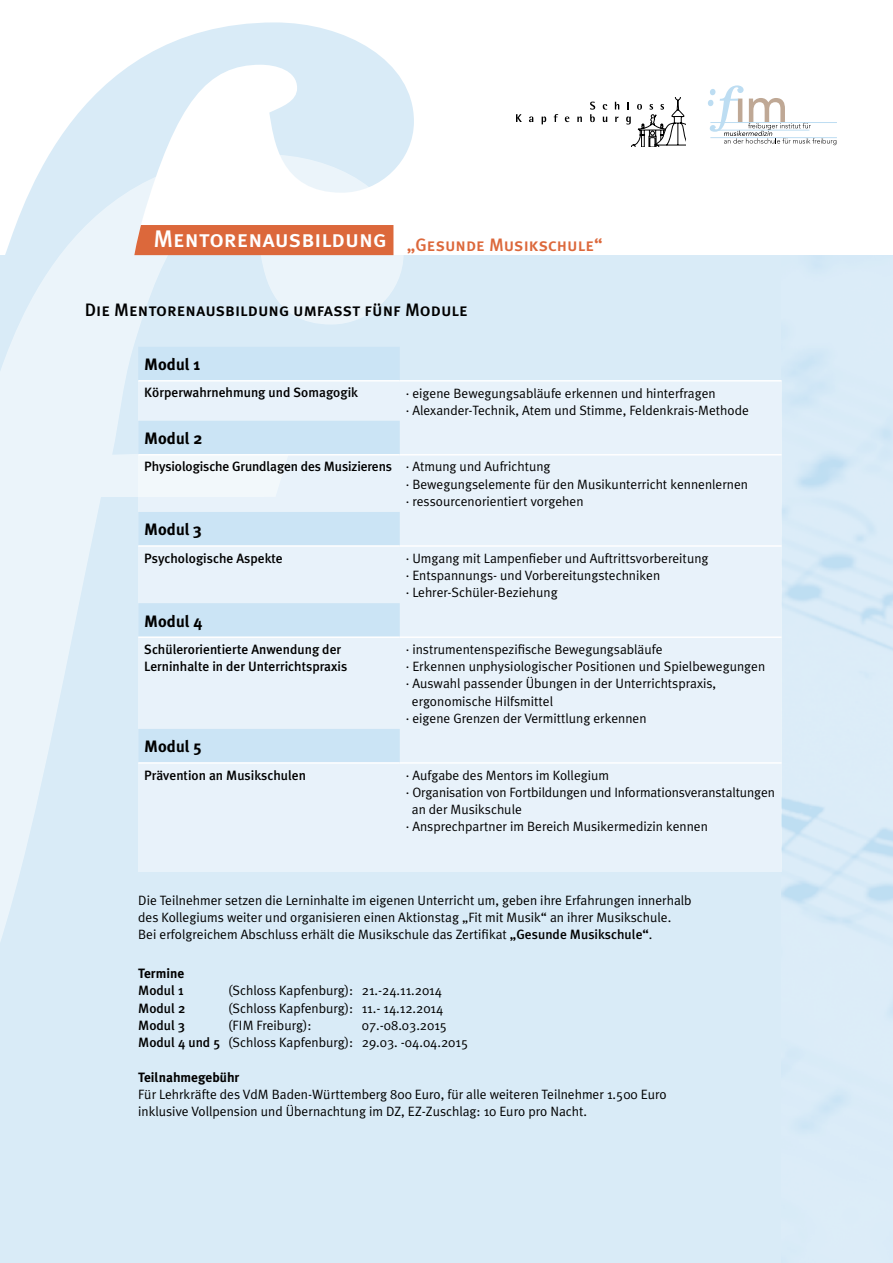
<style>
.page{position:relative;width:893px;height:1263px;background:#fff}
.page>*{position:absolute;margin:0;border:0;box-sizing:border-box;transform-origin:0 0}
.t1{font:18px "Meta Plus Medium Caps";color:#000}
.t2{font:18px "Meta Plus Medium Caps";color:#dc683b}
.t3{font:700 16.5px "Meta Plus";color:#000}
.t4{font:13.5px/17.2px "Meta Plus Normal";color:#000}
.t5{font:500 13.5px/17.2px "Meta Plus";color:#000}
.t6{font:700 13.5px "Meta Plus";color:#000}
.s1{font-family:"Meta Plus Normal";font-weight:400}
.s2{font-family:"Meta Plus";font-weight:500}
</style>
<div class="page">
<svg style="left:50px;top:22px;width:364px;height:134px;fill:#d9ebf7"></svg>
<div style="left:0;top:255px;width:893px;height:1008px;background:#d9ebf7"></div>
<svg style="left:0;top:154px;width:404px;height:787px"></svg>
<div style="left:138px;top:381px;width:644px;height:490px;background:#e8f2fa"></div>
<div style="left:134px;top:225px;width:259px;height:30px;background:#dc683b"></div>
<svg style="left:138px;top:347px;width:262px;height:415px"></svg>
<hr style="left:400px;top:762px;width:382px;height:2px;background:#fff">
<hr style="left:400px;top:636px;width:382px;height:2px;background:#fff">
<hr style="left:400px;top:545px;width:382px;height:2px;background:#fff">
<hr style="left:400px;top:454px;width:382px;height:1px;background:#fff">
<hr style="left:400px;top:380px;width:382px;height:2px;background:#fff">
<hr style="left:138px;top:454px;width:262px;height:1px;background:#fff">
<hr style="left:138px;top:545px;width:262px;height:2px;background:#fff">
<hr style="left:138px;top:636px;width:262px;height:2px;background:#fff">
<hr style="left:138px;top:762px;width:262px;height:2px;background:#fff">
<hr style="left:138px;top:380px;width:262px;height:2px;background:#fff">
<hr style="left:710px;top:122px;width:127px;height:1px;background:#bdddf2">
<hr style="left:710px;top:137px;width:127px;height:1px;background:#bdddf2">
<svg style="left:708px;top:85px;width:128px;height:60px"></svg>
<svg style="left:603px;top:104px;width:4px;height:6px"></svg>
<svg style="left:615px;top:102px;width:4px;height:7px"></svg>
<svg style="left:516px;top:114px;width:6px;height:8px"></svg>
<svg style="left:529px;top:116px;width:4px;height:6px"></svg>
<svg style="left:542px;top:116px;width:4px;height:8px"></svg>
<svg style="left:554px;top:114px;width:4px;height:8px"></svg>
<svg style="left:565px;top:116px;width:4px;height:6px"></svg>
<svg style="left:577px;top:116px;width:5px;height:6px"></svg>
<svg style="left:590px;top:102px;width:5px;height:20px"></svg>
<svg style="left:603px;top:117px;width:4px;height:5px"></svg>
<svg style="left:615px;top:116px;width:3px;height:6px"></svg>
<svg style="left:626px;top:97px;width:60px;height:50px"></svg>
<h1 class="t2" style="left:153px;top:235px;width:451px"><sup>Mentorenausbildung</sup> „Gesunde Musikschule“</h1>
<h1 class="t1" style="left:85px;top:299px;width:385px">Die Mentorenausbildung umfasst fünf Module</h1>
<p class="t3" style="left:144px;top:355px;width:58px">Modul 1</p>
<p class="t5" style="left:144px;top:384px;width:215px">Körperwahrnehmung und Somagogik</p>
<p class="t4" style="left:406px;top:384px;width:345px">· eigene Bewegungsabläufe erkennen und hinterfragen<br>· Alexander-Technik, Atem und Stimme, Feldenkrais-Methode</p>
<p class="t3" style="left:144px;top:429px;width:60px">Modul 2</p>
<p class="t5" style="left:144px;top:458px;width:408px">Physiologische Grundlagen des Musizierens <span class="s1">· Atmung und Aufrichtung</span></p>
<p class="t4" style="left:406px;top:475px;width:344px">· Bewegungselemente für den Musikunterricht kennenlernen · ressourcenorientiert vorgehen</p>
<p class="t3" style="left:144px;top:520px;width:59px">Modul 3</p>
<p class="t5" style="left:144px;top:549px;width:140px">Psychologische Aspekte</p>
<p class="t4" style="left:406px;top:549px;width:304px">· Umgang mit Lampenfieber und Auftrittsvorbereitung · Entspannungs- und Vorbereitungstechniken<br>· Lehrer-Schüler-Beziehung</p>
<p class="t3" style="left:144px;top:611px;width:60px">Modul 4</p>
<p class="t5" style="left:144px;top:640px;width:205px">Schülerorientierte Anwendung der<br>Lerninhalte in der Unterrichtspraxis</p>
<p class="t4" style="left:406px;top:640px;width:258px">· instrumentenspezifische Bewegungsabläufe</p>
<p class="t4" style="left:406px;top:658px;width:361px">· Erkennen unphysiologischer Positionen und Spielbewegungen</p>
<p class="t4" style="left:406px;top:675px;width:312px">· Auswahl passender Übungen in der Unterrichtspraxis,</p>
<p class="t4" style="left:412px;top:692px;width:143px">ergonomische Hilfsmittel</p>
<p class="t4" style="left:406px;top:709px;width:242px">· eigene Grenzen der Vermittlung erkennen</p>
<p class="t3" style="left:144px;top:737px;width:59px">Modul 5</p>
<p class="t5" style="left:144px;top:766px;width:163px">Prävention an Musikschulen</p>
<p class="t4" style="left:406px;top:766px;width:205px">· Aufgabe des Mentors im Kollegium</p>
<p class="t4" style="left:406px;top:783px;width:371px">· Organisation von Fortbildungen und Informationsveranstaltungen</p>
<p class="t4" style="left:412px;top:801px;width:112px">an der Musikschule</p>
<p class="t4" style="left:406px;top:818px;width:304px">· Ansprechpartner im Bereich Musikermedizin kennen</p>
<p class="t4" style="left:138px;top:891px;width:555px">Die Teilnehmer setzen die Lerninhalte im eigenen Unterricht um, geben ihre Erfahrungen innerhalb des Kollegiums weiter und organisieren einen Aktionstag „Fit mit Musik“ an ihrer Musikschule.<br>Bei erfolgreichem Abschluss erhält die Musikschule das Zertifikat <span class="s2">„Gesunde Musikschule“</span>.</p>
<p class="t6" style="left:138px;top:966px;width:48px">Termine</p>
<p class="t5" style="left:138px;top:982px;width:47px">Modul 1</p>
<p class="t4" style="left:228px;top:982px;width:215px">(Schloss Kapfenburg): 21.-24.11.2014</p>
<p class="t5" style="left:138px;top:999px;width:49px">Modul 2</p>
<p class="t4" style="left:228px;top:999px;width:217px">(Schloss Kapfenburg): 11.- 14.12.2014</p>
<p class="t5" style="left:138px;top:1016px;width:48px">Modul 3</p>
<p class="t4" style="left:228px;top:1016px;width:85px">(FIM Freiburg):</p>
<p class="t4" style="left:138px;top:1016px;width:331px;text-indent:224px">07.-08.03.2015<br><span class="s2">Modul 4 und 5</span> (Schloss Kapfenburg): 29.03. -04.04.2015</p>
<p class="t6" style="left:138px;top:1069px;width:103px">Teilnahmegebühr</p>
<p class="t4" style="left:138px;top:1085px;width:530px">Für Lehrkräfte des VdM Baden-Württemberg 800 Euro, für alle weiteren Teilnehmer 1.500 Euro inklusive Vollpension und Übernachtung im DZ, EZ-Zuschlag: 10 Euro pro Nacht.</p>
</div>
